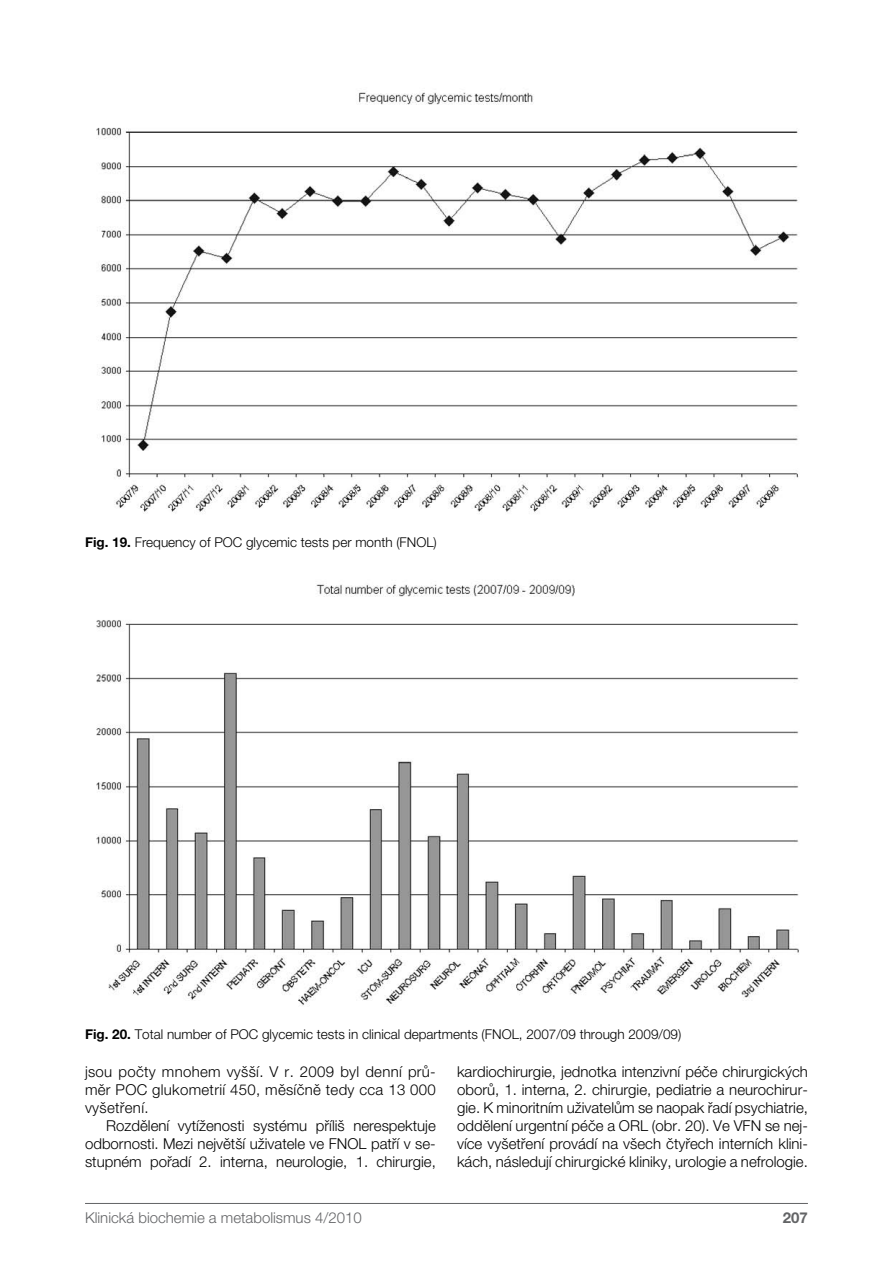
<style>
.page{position:relative;width:893px;height:1263px;background:#fff}
.page>*{position:absolute;margin:0;border:0;box-sizing:border-box;transform-origin:0 0}
.t1{font:300 15px/18px "Helvetica Neue CE";color:#000;text-align:justify}
.t2{font:300 15px "Helvetica Neue CE";color:#636466}
.t3{font:700 15px "Helvetica Neue CE";color:#636466}
.t4{font:300 13.5px "Helvetica Neue CE";color:#000}
.s1{font-weight:700}
</style>
<div class="page">
<hr style="left:85px;top:1203px;width:723px;height:1px;background:#636466">
<img style="left:96px;top:92px;width:703px;height:422px">
<img style="left:96px;top:583px;width:703px;height:423px">
<p class="t4" style="left:85px;top:535px;width:353px"><span class="s1">Fig. 19.</span> Frequency of POC glycemic tests per month (FNOL)</p>
<p class="t4" style="left:85px;top:1027px;width:598px"><span class="s1">Fig. 20.</span> Total number of POC glycemic tests in clinical departments (FNOL, 2007/09 through 2009/09)</p>
<p class="t1" style="left:85px;top:1063px;width:352px">jsou počty mnohem vyšší. V r. 2009 byl denní prů&shy;měr POC glukometrií 450, měsíčně tedy cca 13 000 vyšetření.</p>
<p class="t1" style="left:85px;top:1117px;width:352px;text-indent:21px">Rozdělení vytíženosti systému příliš nerespektuje odbornosti. Mezi největší uživatele ve FNOL patří v se&shy;stupném pořadí 2. interna, neurologie, 1. chirurgie,</p>
<p class="t1" style="left:457px;top:1063px;width:352px">kardiochirurgie, jednotka intenzivní péče chirurgických oborů, 1. interna, 2. chirurgie, pediatrie a neurochirur&shy;gie. K minoritním uživatelům se naopak řadí psychiatrie, oddělení urgentní péče a ORL (obr. 20). Ve VFN se nej&shy;více vyšetření provádí na všech čtyřech interních klini&shy;kách, následují chirurgické kliniky, urologie a nefrologie.</p>
<p class="t2" style="left:85px;top:1209px;width:278px">Klinická biochemie a metabolismus 4/2010</p>
<p class="t3" style="left:783px;top:1209px;width:27px">207</p>
</div>
